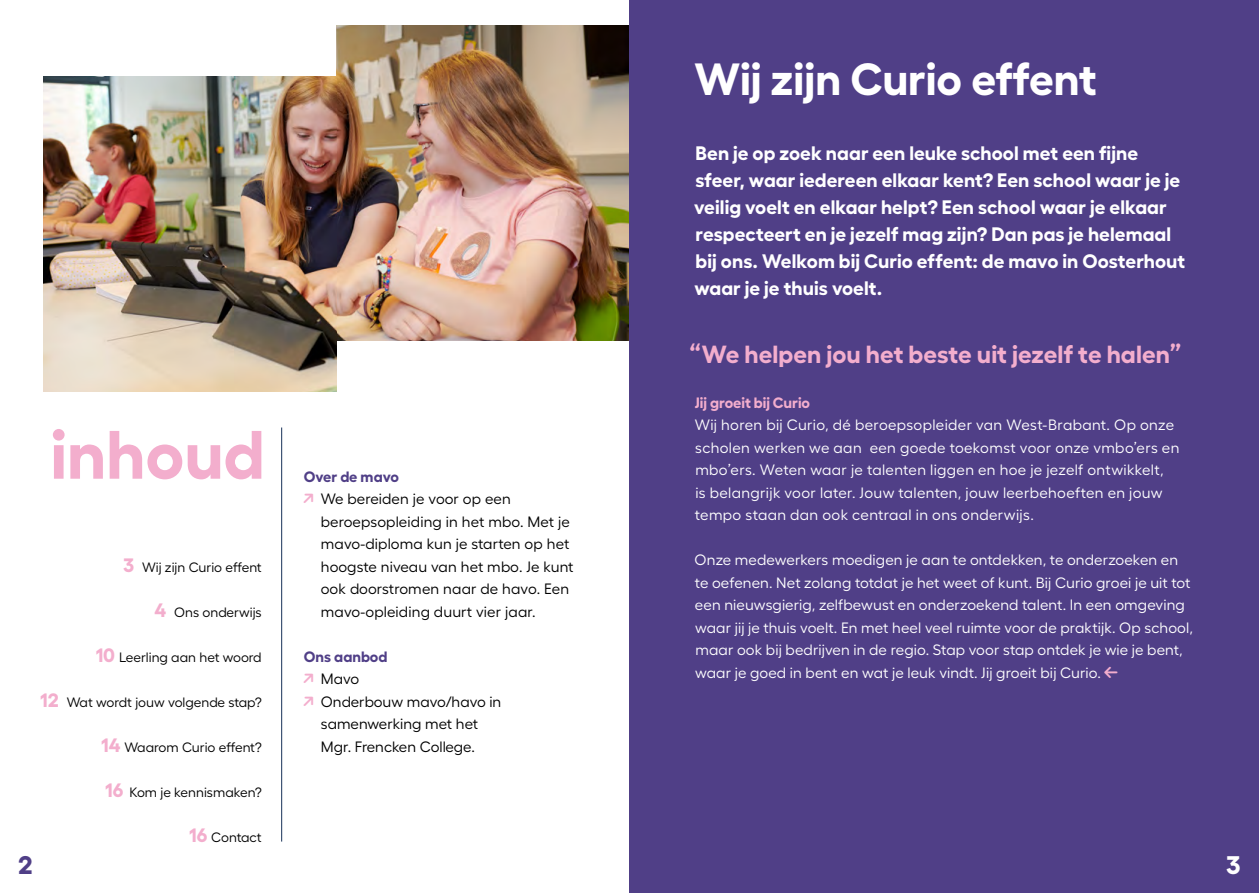
<style>
.page{position:relative;width:1259px;height:893px;background:#fff}
.page>*{position:absolute;margin:0;border:0;box-sizing:border-box;transform-origin:0 0}
.t1{font:700 68.25px "Fellix";color:#f3aecd}
.t2{font:700 45px "Fellix";color:#fff}
.t3{font:700 25.5px "Fellix";color:#503f87}
.t4{font:700 25.5px "Fellix";color:#fff}
.t5{font:700 24.75px "Fellix";color:#f3aecd}
.t6{font:700 19.5px/27px "Fellix";letter-spacing:.005em;color:#fff}
.t7{font:15px/22.5px "Fellix";letter-spacing:.01em;color:#fff}
.t8{font:15px/22.5px "Fellix";color:#000}
.t9{font:700 15px "Fellix";color:#503f87}
.t10{font:700 15px "Fellix";color:#f3aecd}
.t11{font:13.5px "Fellix";color:#000}
.s1{font-weight:700;font-size:19.35px;color:#f3aecd}
.s2{color:#f3aecd}
</style>
<div class="page">
<img style="left:336px;top:26px;width:293px;height:315px">
<hr style="left:281px;top:427px;width:1px;height:415px;background:#233b60">
<div style="left:629px;top:0;width:630px;height:893px;background:#503f87"></div>
<img style="left:43px;top:76px;width:293px;height:316px">
<h2 class="t2" style="left:694px;top:43px;width:404px">Wij zijn Curio effent</h2>
<h1 class="t1" style="left:51px;top:400px;width:216px">inhoud</h1>
<p class="t11" style="left:123px;top:556px;width:140px"><span class="s1">3</span> Wij zijn Curio effent</p>
<p class="t11" style="left:155px;top:601px;width:109px"><span class="s1">4</span> Ons onderwijs</p>
<p class="t11" style="left:96px;top:646px;width:168px"><span class="s1">10</span> Leerling aan het woord</p>
<p class="t11" style="left:40px;top:691px;width:223px"><span class="s1">12</span> Wat wordt jouw volgende stap?</p>
<p class="t11" style="left:101px;top:736px;width:162px"><span class="s1">14</span> Waarom Curio effent?</p>
<p class="t11" style="left:105px;top:781px;width:158px"><span class="s1">16</span> Kom je kennismaken?</p>
<p class="t11" style="left:189px;top:826px;width:74px"><span class="s1">16</span> Contact</p>
<p class="t9" style="left:304px;top:464px;width:96px">Over de mavo</p>
<p class="t8" style="left:321px;top:486px;width:254px;text-indent:-17px"><span class="s2">★</span> We bereiden je voor op een beroepsopleiding in het mbo. Met je mavo-diploma kun je starten op het hoogste niveau van het mbo. Je kunt ook doorstromen naar de havo. Een mavo-opleiding duurt vier jaar.</p>
<p class="t9" style="left:304px;top:644px;width:85px">Ons aanbod</p>
<p class="t8" style="left:304px;top:666px;width:57px"><span class="s2">★</span> Mavo</p>
<p class="t8" style="left:321px;top:689px;width:182px;text-indent:-17px"><span class="s2">★</span> Onderbouw mavo/havo in samenwerking met het<br>Mgr. Frencken College.</p>
<p class="t6" style="left:694px;top:138px;width:492px">Ben je op zoek naar een leuke school met een fijne sfeer, waar iedereen elkaar kent? Een school waar je je veilig voelt en elkaar helpt? Een school waar je elkaar respecteert en je jezelf mag zijn? Dan pas je helemaal bij ons. Welkom bij Curio effent: de mavo in Oosterhout waar je je thuis voelt.</p>
<h3 class="t5" style="left:689px;top:334px;width:494px">“We helpen jou het beste uit jezelf te halen”</h3>
<p class="t10" style="left:695px;top:390px;width:117px">Jij groeit bij Curio</p>
<p class="t7" style="left:694px;top:412px;width:486px">Wij horen bij Curio, dé beroepsopleider van West-Brabant. Op onze scholen werken we aan een goede toekomst voor onze vmbo’ers en mbo’ers. Weten waar je talenten liggen en hoe je jezelf ontwikkelt,<br>is belangrijk voor later. Jouw talenten, jouw leerbehoeften en jouw tempo staan dan ook centraal in ons onderwijs.</p>
<p class="t7" style="left:694px;top:547px;width:500px">Onze medewerkers moedigen je aan te ontdekken, te onderzoeken en te oefenen. Net zolang totdat je het weet of kunt. Bij Curio groei je uit tot een nieuwsgierig, zelfbewust en onderzoekend talent. In een omgeving waar jij je thuis voelt. En met heel veel ruimte voor de praktijk. Op school, maar ook bij bedrijven in de regio. Stap voor stap ontdek je wie je bent, waar je goed in bent en wat je leuk vindt. Jij groeit bij Curio.</p>
<h3 class="t3" style="left:18px;top:844px;width:16px">2</h3>
<h3 class="t4" style="left:1226px;top:844px;width:16px">3</h3>
</div>
